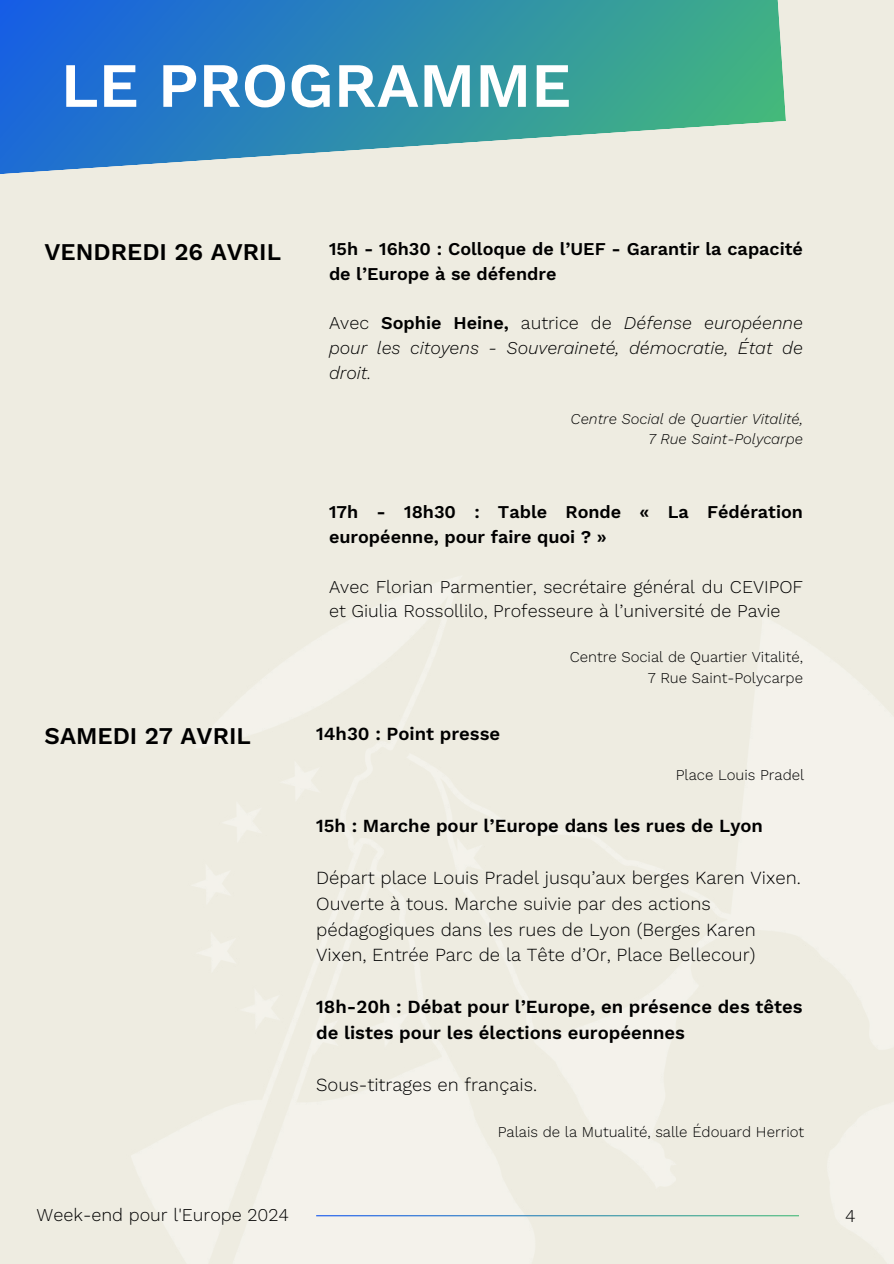
<style>
.page{position:relative;width:894px;height:1264px;background:#fff}
.page>*{position:absolute;margin:0;border:0;box-sizing:border-box;transform-origin:0 0}
.t1{font:600 63px "Work Sans";color:#fff}
.t2{font:600 24px "Work Sans";color:#000}
.t3{font:300 18.45px/25.8px "Work Sans";color:#000}
.t4{font:600 18.45px/25.8px "Work Sans";color:#000}
.t5{font:600 18px/24.8px "Work Sans";color:#000}
.t6{font:300 18px/24.8px "Work Sans";color:#000}
.t7{font:italic 300 18px/24.8px "Work Sans";color:#000;text-align:justify}
.t8{font:300 15px/20.2px "Work Sans";color:#000;text-align:right}
.t9{font:italic 300 15px/20.2px "Work Sans";color:#000;text-align:right}
.s1{font-style:normal}
.s2{font-weight:600;font-style:normal}
</style>
<div class="page">
<div style="left:0;top:0;width:893px;height:1263px;background:#eeece1"></div>
<svg style="left:0;top:0;width:785px;height:174px"></svg>
<hr style="left:316px;top:1215px;width:482px;height:1px;background:#fff">
<h1 class="t1" style="left:61px;top:48px;width:511px">LE PROGRAMME</h1>
<h2 class="t2" style="left:45px;top:238px;width:238px">VENDREDI 26 AVRIL</h2>
<p class="t5" style="left:329px;top:236px;width:475px">15h - 16h30 : Colloque de l’UEF - Garantir la capacité de l’Europe à se défendre</p>
<p class="t7" style="left:329px;top:311px;width:475px"><span class="s1">Avec</span> <span class="s2">Sophie Heine,</span> <span class="s1">autrice de</span> Défense européenne pour les citoyens - Souveraineté, démocratie, État de droit.</p>
<p class="t9" style="left:570px;top:408px;width:234px">Centre Social de Quartier Vitalité,<br>7 Rue Saint-Polycarpe</p>
<p class="t5" style="left:329px;top:500px;width:475px">17h - 18h30 : Table Ronde « La Fédération européenne, pour faire quoi ? »</p>
<p class="t6" style="left:329px;top:574px;width:475px">Avec Florian Parmentier, secrétaire général du CEVIPOF et Giulia Rossollilo, Professeure à l’université de Pavie</p>
<p class="t8" style="left:569px;top:647px;width:235px">Centre Social de Quartier Vitalité,<br>7 Rue Saint-Polycarpe</p>
<h2 class="t2" style="left:45px;top:721px;width:208px">SAMEDI 27 AVRIL</h2>
<p class="t4" style="left:316px;top:720px;width:185px">14h30 : Point presse</p>
<p class="t8" style="left:675px;top:765px;width:130px">Place Louis Pradel</p>
<p class="t4" style="left:316px;top:812px;width:448px">15h : Marche pour l’Europe dans les rues de Lyon</p>
<p class="t3" style="left:316px;top:864px;width:486px">Départ place Louis Pradel jusqu’aux berges Karen Vixen.<br>Ouverte à tous. Marche suivie par des actions pédagogiques dans les rues de Lyon (Berges Karen Vixen, Entrée Parc de la Tête d’Or, Place Bellecour)</p>
<p class="t4" style="left:316px;top:993px;width:488px">18h-20h : Débat pour l’Europe, en présence des têtes de listes pour les élections européennes</p>
<p class="t3" style="left:316px;top:1071px;width:222px">Sous-titrages en français.</p>
<p class="t8" style="left:497px;top:1121px;width:308px">Palais de la Mutualité, salle Édouard Herriot</p>
<p class="t6" style="left:37px;top:1202px;width:254px">Week-end pour l'Europe 2024</p>
<p class="t6" style="left:844px;top:1203px;width:12px">4</p>
</div>
